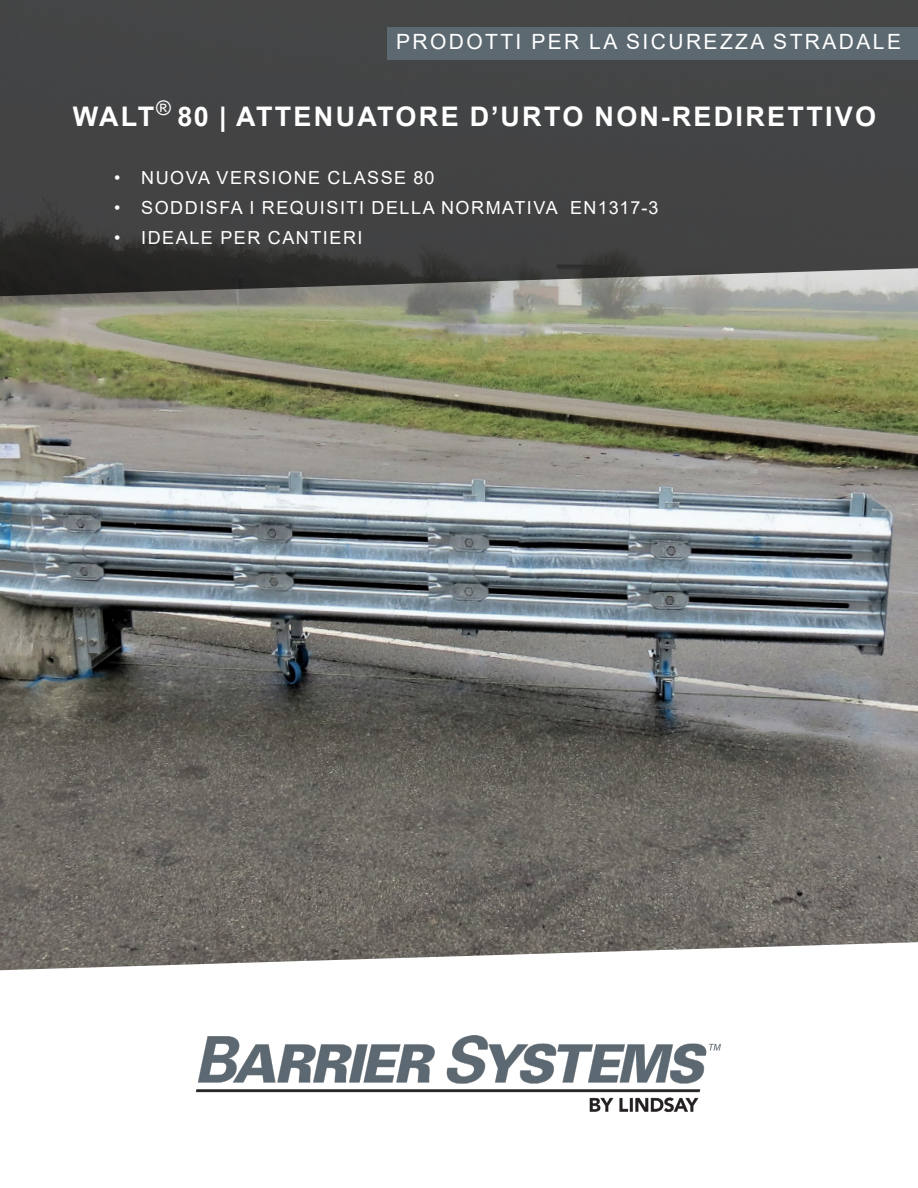
<style>
.page{position:relative;width:918px;height:1188px;background:#fff}
.page>*{position:absolute;margin:0;border:0;box-sizing:border-box;transform-origin:0 0}
.t1{font:700 27px "Arial";letter-spacing:.085em;color:#fff}
.t2{font:21px "Arial";letter-spacing:.115em;color:#fff}
.t3{font:18px "Arial";letter-spacing:.085em;color:#fff}
</style>
<div class="page">
<img style="left:0;top:304px;width:918px;height:666px">
<svg style="left:0;top:0;width:918px;height:304px;background:#484848"></svg>
<div style="left:388px;top:27px;width:530px;height:33px;background:#5c6971"></div>
<img style="left:195px;top:1035px;width:526px;height:77px">
<p class="t2" style="left:396px;top:27px;width:507px">PRODOTTI PER LA SICUREZZA STRADALE</p>
<h1 class="t1" style="left:73px;top:98px;width:805px">WALT<sup>®</sup> 80 | ATTENUATORE D’URTO NON-REDIRETTIVO</h1>
<p class="t3" style="left:114px;top:165px;width:322px">• NUOVA VERSIONE CLASSE 80</p>
<p class="t3" style="left:114px;top:195px;width:546px">• SODDISFA I REQUISITI DELLA NORMATIVA EN1317-3</p>
<p class="t3" style="left:114px;top:225px;width:250px">• IDEALE PER CANTIERI</p>
</div>
